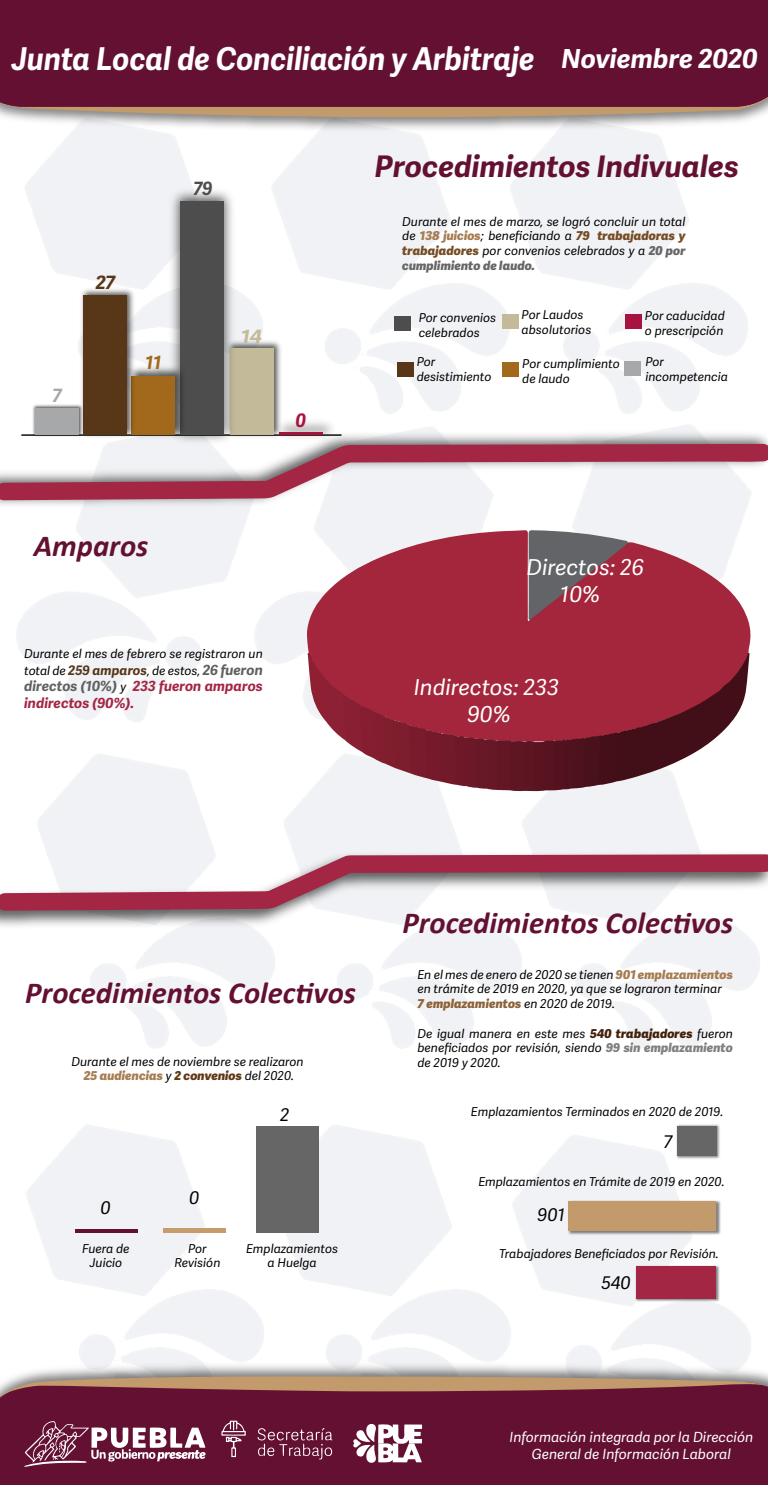
<style>
.page{position:relative;width:768px;height:1485px;background:#fff}
.page>*{position:absolute;margin:0;border:0;box-sizing:border-box;transform-origin:0 0}
.t1{font:italic 700 31.5px "Adelle Sans";color:#fff;scale:.93 1}
.t2{font:italic 700 30.62px "Calibri";color:#631032}
.t3{font:italic 700 29.75px "Adelle Sans";color:#631032}
.t4{font:italic 21.96px/26.3px "Adelle Sans";color:#fff;text-align:center}
.t5{font:italic 700 18.64px "Adelle Sans";color:#a8123e;scale:.94 1}
.t6{font:italic 700 18.38px "Adelle Sans";color:#c2ba98;scale:1.13 1}
.t7{font:italic 700 18.38px "Adelle Sans";color:#4d4d4d;scale:.96 1}
.t8{font:italic 700 18.38px "Adelle Sans";color:#a2691c}
.t9{font:italic 700 18.38px "Adelle Sans";color:#583719}
.t10{font:italic 700 18.38px "Adelle Sans";color:#a7a8a9}
.t11{font:italic 17.5px "Adelle Sans";color:#000}
.t12{font:italic 14px/16.8px "Adelle Sans";color:#fff;text-align:center}
.t13{font:italic 700 14px/16.8px "Adelle Sans";color:#a32644}
.t14{font:italic 12.25px/14.7px "Adelle Sans";color:#000}
.s1{font-size:26.25px}
.s2{font-weight:700;font-size:13.12px;color:#563618}
.s3{font-weight:700;font-size:14px;color:#606060}
.s4{color:#606060}
.s5{font-weight:400;font-size:12.25px;color:#000}
.s6{font-weight:800;color:#a67c52}
.s7{font-weight:800;color:#754c24}
.s8{font-weight:800;color:#666}
.s9{font-weight:800;color:#603813}
.s10{font-weight:800;color:#8c6239}
.s11{font-weight:800;color:#42210b}
.s12{font-weight:800;color:#808080}
</style>
<div class="page">
<img style="left:477px;top:137px;width:271px;height:256px">
<img style="left:285px;top:415px;width:55px;height:11px">
<img style="left:239px;top:337px;width:46px;height:89px">
<div style="left:230px;top:348px;width:43px;height:87px;background:#c2ba98"></div>
<img style="left:164px;top:184px;width:75px;height:242px">
<div style="left:180px;top:201px;width:43px;height:234px;background:#4d4d4d"></div>
<img style="left:137px;top:362px;width:45px;height:64px">
<div style="left:132px;top:376px;width:43px;height:59px;background:#a2691c"></div>
<img style="left:78px;top:284px;width:59px;height:142px">
<div style="left:83px;top:296px;width:44px;height:139px;background:#583719"></div>
<img style="left:32px;top:403px;width:51px;height:23px">
<div style="left:35px;top:409px;width:43px;height:26px;background:#a7a8a9"></div>
<div style="left:0;top:1382px;width:767px;height:103px;background:#631032"></div>
<svg style="left:0;top:1376px;width:766px;height:24px;background:#935b56"></svg>
<svg style="left:306px;top:530px;width:445px;height:178px;fill:#a4263c"></svg>
<svg style="left:528px;top:530px;width:99px;height:90px;background:#84515c"></svg>
<svg style="left:307px;top:653px;width:442px;height:138px"></svg>
<svg style="left:0;top:107px;width:767px;height:10px;background:#bb9e7e"></svg>
<div style="left:0;top:0;width:767px;height:107px;background:#631032"></div>
<div style="left:502px;top:314px;width:17px;height:14px;background:#c2ba98"></div>
<div style="left:624px;top:314px;width:17px;height:14px;background:#a8123e"></div>
<div style="left:502px;top:363px;width:17px;height:14px;background:#a2691c"></div>
<div style="left:397px;top:362px;width:17px;height:15px;background:#583719"></div>
<div style="left:624px;top:361px;width:17px;height:14px;background:#a7a8a9"></div>
<img style="left:0;top:426px;width:767px;height:87px">
<svg style="left:0;top:444px;width:767px;height:56px"></svg>
<img style="left:0;top:846px;width:764px;height:88px">
<svg style="left:0;top:854px;width:767px;height:57px"></svg>
<div style="left:394px;top:316px;width:17px;height:15px;background:#4d4d4d"></div>
<svg style="left:352px;top:1422px;width:70px;height:42px"></svg>
<svg style="left:24px;top:1420px;width:183px;height:47px"></svg>
<svg style="left:221px;top:1421px;width:25px;height:36px"></svg>
<svg style="left:257px;top:1427px;width:75px;height:32px;background:#7c3753"></svg>
<img style="left:566px;top:1199px;width:155px;height:37px">
<div style="left:568px;top:1201px;width:148px;height:30px;background:#c39a6b"></div>
<img style="left:675px;top:1124px;width:46px;height:37px">
<div style="left:676px;top:1126px;width:40px;height:30px;background:#666"></div>
<img style="left:634px;top:1264px;width:86px;height:39px">
<div style="left:636px;top:1266px;width:80px;height:32px;background:#a32644"></div>
<hr style="left:75px;top:1229px;width:63px;height:4px;background:#631032">
<div style="left:164px;top:1228px;width:62px;height:5px;background:#c69c6d"></div>
<div style="left:257px;top:1126px;width:62px;height:107px;background:#666"></div>
<h1 class="t1" style="left:11px;top:40px;width:803px">Junta Local de Conciliación y Arbitraje <span class="s1">Noviembre 2020</span></h1>
<h3 class="t10" style="left:53px;top:385px;width:11px">7</h3>
<h3 class="t9" style="left:96px;top:271px;width:21px">27</h3>
<h3 class="t8" style="left:145px;top:351px;width:17px">11</h3>
<h3 class="t7" style="left:193px;top:177px;width:22px">79</h3>
<h3 class="t6" style="left:241px;top:325px;width:20px">14</h3>
<h3 class="t5" style="left:296px;top:409px;width:12px">0</h3>
<h2 class="t2" style="left:34px;top:524px;width:116px">Amparos</h2>
<p class="t14" style="left:24px;top:645px;width:240px;line-height:16.8px">Durante el mes de febrero se registraron un total de <span class="s2">259 amparos</span>, de estos, <span class="s3">26 fueron</span></p>
<p class="t13" style="left:24px;top:678px;width:240px"><span class="s4">directos (10%)</span> <span class="s5">y</span> 233 fueron amparos indirectos (90%).</p>
<h3 class="t3" style="left:374px;top:149px;width:365px">Procedimientos Indivuales</h3>
<p class="t14" style="left:402px;top:214px;width:285px;text-align:justify">Durante el mes de marzo, se logró concluir un total de <span class="s6">138 juicios</span>; beneficiando a <span class="s7">79 trabajadoras y trabajadores</span> por convenios celebrados y a <span class="s8">20 por cumplimiento de laudo.</span></p>
<p class="t14" style="left:418px;top:311px;width:79px">Por convenios celebrados</p>
<p class="t14" style="left:521px;top:308px;width:71px">Por Laudos absolutorios</p>
<p class="t14" style="left:644px;top:309px;width:81px">Por caducidad o prescripción</p>
<p class="t14" style="left:417px;top:355px;width:76px">Por desistimiento</p>
<p class="t14" style="left:522px;top:357px;width:99px">Por cumplimiento de laudo</p>
<p class="t14" style="left:645px;top:355px;width:84px">Por incompetencia</p>
<h3 class="t4" style="left:526px;top:555px;width:119px">Directos: 26<br>10%</h3>
<h3 class="t4" style="left:414px;top:675px;width:147px">Indirectos: 233<br>90%</h3>
<h2 class="t2" style="left:25px;top:971px;width:332px">Procedimientos Colectivos</h2>
<p class="t14" style="left:71px;top:1055px;width:234px;line-height:14px;text-align:center">Durante el mes de noviembre se realizaron<br><span class="s6">25 audiencias</span> y <span class="s9">2 convenios</span> del 2020.</p>
<h3 class="t11" style="left:101px;top:1198px;width:12px">0</h3>
<h3 class="t11" style="left:189px;top:1187px;width:12px">0</h3>
<h3 class="t11" style="left:280px;top:1104px;width:11px">2</h3>
<p class="t14" style="left:82px;top:1241px;width:49px;text-align:center">Fuera de<br>Juicio</p>
<p class="t14" style="left:174px;top:1241px;width:48px;text-align:center">Por<br>Revisión</p>
<p class="t14" style="left:246px;top:1241px;width:93px;text-align:center">Emplazamientos a Huelga</p>
<h2 class="t2" style="left:402px;top:901px;width:332px">Procedimientos Colectivos</h2>
<p class="t14" style="left:417px;top:967px;width:317px">En el mes de enero de 2020 se tienen <span class="s6">901 emplazamientos </span>en trámite de 2019 en 2020, ya que se lograron terminar<br><span class="s10">7 emplazamientos</span> en 2020 de 2019.</p>
<p class="t14" style="left:417px;top:1026px;width:317px;text-align:justify">De igual manera en este mes <span class="s11">540 trabajadores</span> fueron beneficiados por revisión, siendo <span class="s12">99 sin emplazamiento </span>de 2019 y 2020.</p>
<p class="t14" style="left:471px;top:1105px;width:254px">Emplazamientos Terminados en 2020 de 2019.</p>
<h3 class="t11" style="left:663px;top:1131px;width:10px">7</h3>
<p class="t14" style="left:478px;top:1175px;width:247px">Emplazamientos en Trámite de 2019 en 2020.</p>
<h3 class="t11" style="left:537px;top:1205px;width:29px">901</h3>
<p class="t14" style="left:499px;top:1247px;width:221px">Trabajadores Beneficiados por Revisión.</p>
<h3 class="t11" style="left:601px;top:1272px;width:31px">540</h3>
<p class="t12" style="left:509px;top:1429px;width:245px">Información integrada por la Dirección<br>General de Información Laboral</p>
</div>
